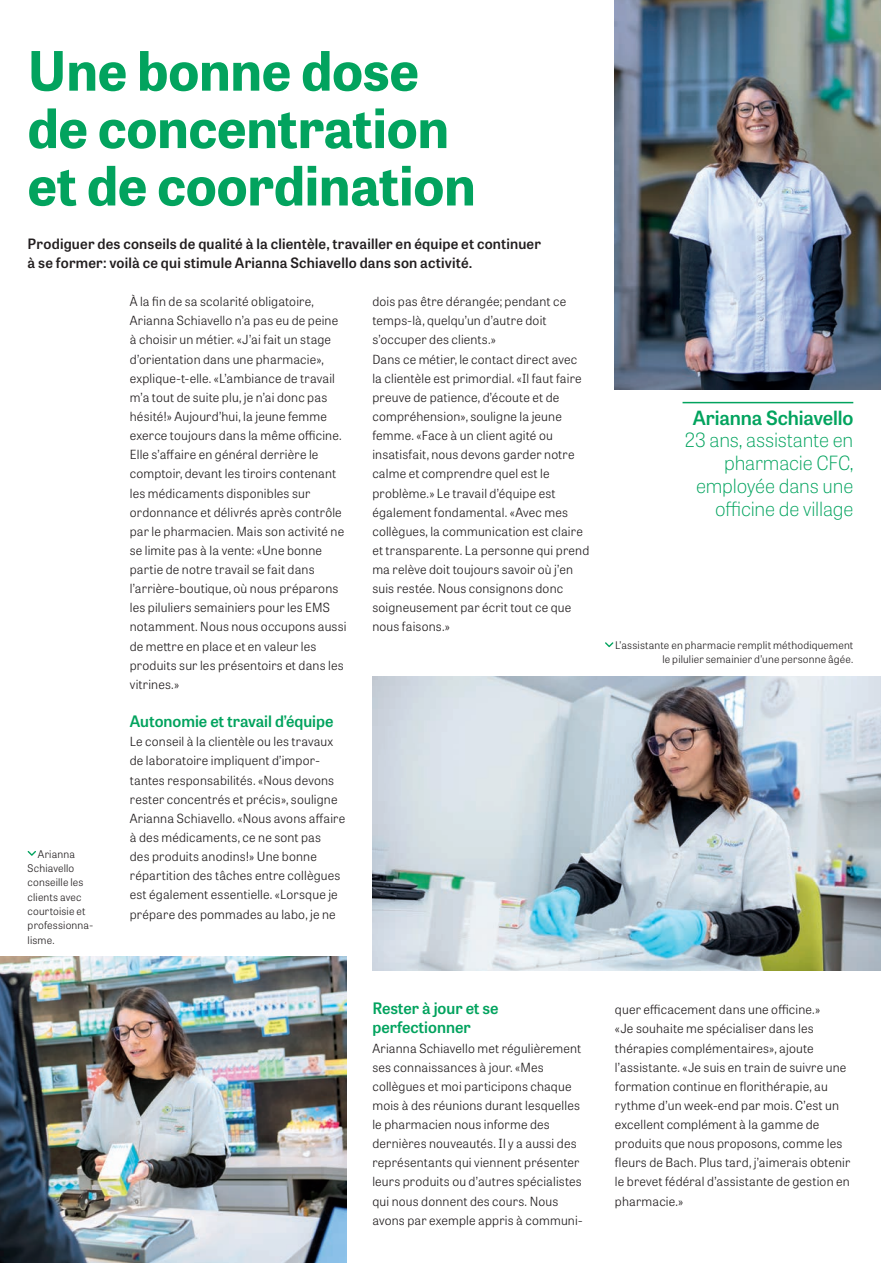
<style>
.page{position:relative;width:881px;height:1263px;background:#fff}
.page>*{position:absolute;margin:0;border:0;box-sizing:border-box;transform-origin:0 0}
.t1{font:700 54px/57.4px "Tablet Gothic";color:#02a35e}
.t2{font:100 19.5px/22.8px "Tablet Gothic";letter-spacing:-.01em;color:#02a35e;text-align:right}
.t3{font:600 19.5px "Tablet Gothic";letter-spacing:-.01em;color:#02a35e}
.t4{font:600 15.75px/19.2px "Tablet Gothic";color:#02a35e}
.t5{font:600 14.25px/19.2px "Tablet Gothic";letter-spacing:.015em;color:#231f20}
.t6{font:300 12.6px/19.2px "Tablet Gothic";letter-spacing:.015em;color:#231f20}
.t7{font:300 10.5px/14.4px "Tablet Gothic";letter-spacing:.015em;color:#231f20;text-align:right}
</style>
<div class="page">
<hr style="left:682px;top:402px;width:171px;height:1px;background:#02a35e">
<svg style="left:605px;top:642px;width:8px;height:5px"></svg>
<svg style="left:28px;top:851px;width:8px;height:5px"></svg>
<img style="left:0;top:957px;width:347px;height:306px">
<img style="left:372px;top:676px;width:508px;height:295px">
<img style="left:614px;top:0;width:266px;height:389px">
<h1 class="t1" style="left:28px;top:40px;width:449px">Une bonne dose de concentration et de coordination</h1>
<p class="t5" style="left:28px;top:233px;width:514px">Prodiguer des conseils de qualité à la clientèle, travailler en équipe et continuer à se former: voilà ce qui stimule Arianna Schiavello dans son activité.</p>
<p class="t7" style="left:28px;top:846px;width:67px;text-align:left;text-indent:10px">Arianna<br>Schiavello conseille les clients avec courtoisie et professionna&shy;lisme.</p>
<p class="t6" style="left:130px;top:292px;width:218px">À la fin de sa scolarité obligatoire, Arianna Schiavello n’a pas eu de peine à choisir un métier. «J’ai fait un stage d’orientation dans une pharmacie», explique-t-elle. «L’ambiance de travail m’a tout de suite plu, je n’ai donc pas hésité!» Aujourd’hui, la jeune femme exerce toujours dans la même officine.<br>Elle s’affaire en général derrière le comptoir, devant les tiroirs contenant les médicaments disponibles sur ordonnance et délivrés après contrôle par le pharmacien. Mais son activité ne se limite pas à la vente: «Une bonne partie de notre travail se fait dans l’arrière-boutique, où nous préparons les piluliers semainiers pour les EMS notamment. Nous nous occupons aussi de mettre en place et en valeur les produits sur les présentoirs et dans les vitrines.»</p>
<p class="t4" style="left:130px;top:711px;width:205px">Autonomie et travail d’équipe</p>
<p class="t6" style="left:130px;top:732px;width:217px">Le conseil à la clientèle ou les travaux de laboratoire impliquent d’impor&shy;tantes responsabilités. «Nous devons rester concentrés et précis», souligne Arianna Schiavello. «Nous avons affaire à des médicaments, ce ne sont pas<br>des produits anodins!» Une bonne répartition des tâches entre collègues est également essentielle. «Lorsque je prépare des pommades au labo, je ne</p>
<p class="t6" style="left:372px;top:292px;width:218px">dois pas être dérangée; pendant ce temps-là, quelqu’un d’autre doit s’occuper des clients.»<br>Dans ce métier, le contact direct avec la clientèle est primordial. «Il faut faire preuve de patience, d’écoute et de compréhension», souligne la jeune femme. «Face à un client agité ou insatisfait, nous devons garder notre calme et comprendre quel est le problème.» Le travail d’équipe est également fondamental. «Avec mes collègues, la communication est claire et transparente. La personne qui prend ma relève doit toujours savoir où j’en suis restée. Nous consignons donc soigneusement par écrit tout ce que nous faisons.»</p>
<p class="t4" style="left:372px;top:998px;width:128px">Rester à jour et se perfectionner</p>
<p class="t6" style="left:372px;top:1038px;width:211px">Arianna Schiavello met régulièrement ses connaissances à jour. «Mes collègues et moi participons chaque mois à des réunions durant lesquelles le pharmacien nous informe des dernières nouveautés. Il y a aussi des représentants qui viennent présenter leurs produits ou d’autres spécialistes qui nous donnent des cours. Nous avons par exemple appris à communi-</p>
<h2 class="t3" style="left:692px;top:404px;width:162px">Arianna Schiavello</h2>
<h2 class="t2" style="left:684px;top:428px;width:170px">23 ans, assistante en pharmacie CFC, employée dans une officine de village</h2>
<p class="t7" style="left:615px;top:638px;width:239px">L’assistante en pharmacie remplit méthodiquement le pilulier semainier d’une personne âgée.</p>
<p class="t6" style="left:614px;top:999px;width:237px">quer efficacement dans une officine.»<br>«Je souhaite me spécialiser dans les thérapies complémentaires», ajoute l’assistante. «Je suis en train de suivre une formation continue en florithérapie, au rythme d’un week-end par mois. C’est un excellent complément à la gamme de produits que nous proposons, comme les fleurs de Bach. Plus tard, j’aimerais obtenir le brevet fédéral d’assistante de gestion en pharmacie.»</p>
</div>
